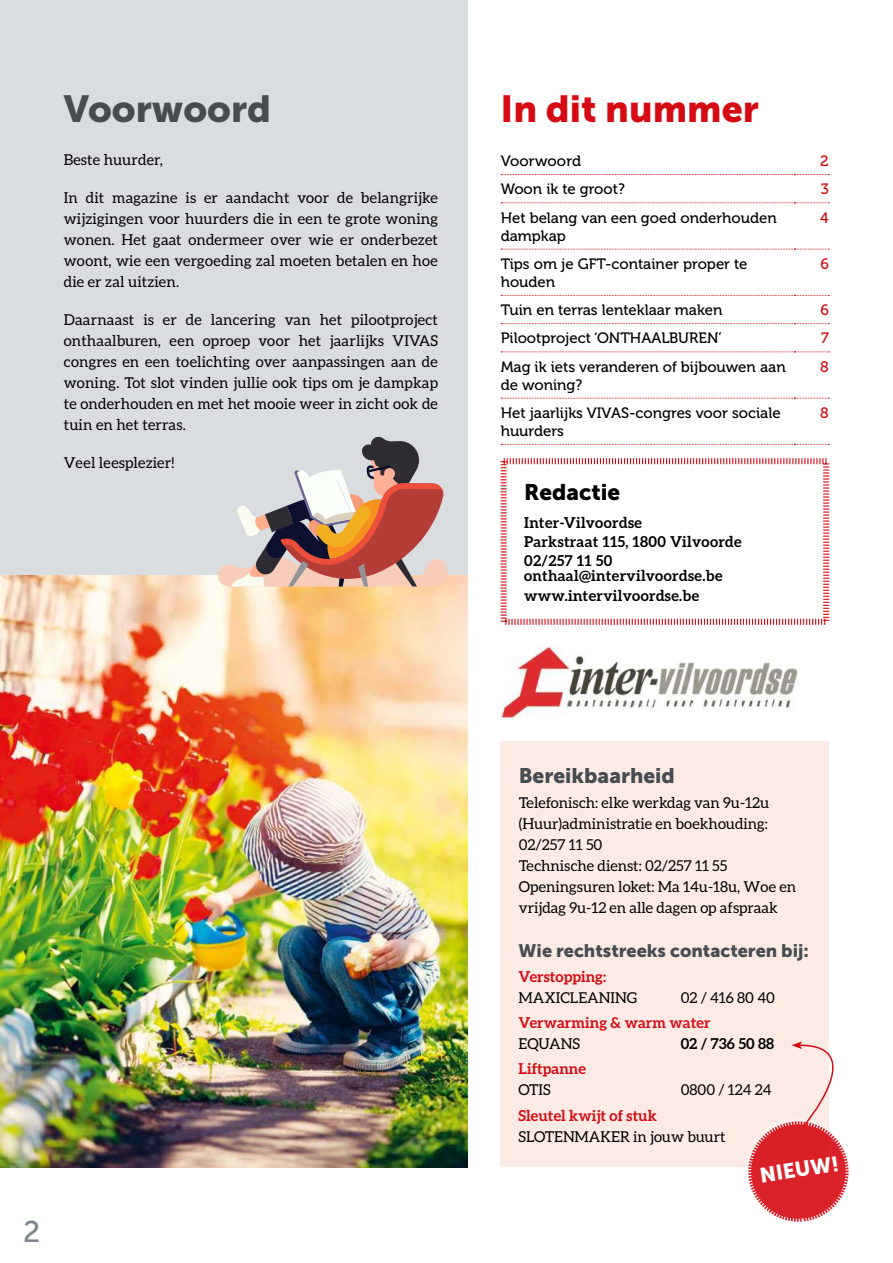
<style>
.page{position:relative;width:893px;height:1263px;background:#fff}
.page>*{position:absolute;margin:0;border:0;box-sizing:border-box;transform-origin:0 0}
.t1{font:37.5px "Museo Sans 900";color:#d60a12}
.t2{font:37.5px "Museo Sans 900";color:#474c51}
.t3{font:30px "Museo Sans 500";color:#7f858b}
.t4{font:22.5px "Museo Sans 900";color:#000}
.t5{font:21px "Museo Sans 900";color:#474c51}
.t6{font:21px "Museo Sans 900";color:#fff}
.t7{font:18px "Museo Sans 900";color:#474c51}
.t8{font:15px/21px "Aleo";color:#000;text-align:justify}
.t9{font:15px/18px "Museo 500";color:#000}
.t10{font:700 15px/19.2px "Aleo";letter-spacing:.02em;color:#000}
.t11{font:700 15px "Aleo";color:#d60a12}
.t12{font:15px "Museo 500";color:#d60a12}
</style>
<div class="page">
<img style="left:0;top:574px;width:468px;height:593px">
<div style="left:0;top:0;width:468px;height:574px;background:#dadde0"></div>
<svg style="left:500px;top:458px;width:330px;height:167px"></svg>
<img style="left:501px;top:647px;width:297px;height:72px">
<div style="left:501px;top:742px;width:328px;height:425px;background:#fcebe4"></div>
<svg style="left:216px;top:436px;width:232px;height:161px"></svg>
<svg style="left:746px;top:1041px;width:103px;height:181px"></svg>
<svg style="left:501px;top:174px;width:328px;height:1px"></svg>
<svg style="left:501px;top:202px;width:328px;height:1px"></svg>
<svg style="left:501px;top:249px;width:328px;height:1px"></svg>
<svg style="left:501px;top:295px;width:328px;height:1px"></svg>
<svg style="left:501px;top:323px;width:328px;height:1px"></svg>
<svg style="left:501px;top:351px;width:328px;height:1px"></svg>
<svg style="left:501px;top:398px;width:328px;height:1px"></svg>
<svg style="left:501px;top:444px;width:328px;height:1px"></svg>
<h1 class="t2" style="left:64px;top:94px;width:209px">Voorwoord</h1>
<h1 class="t1" style="left:501px;top:94px;width:260px">In dit nummer</h1>
<p class="t8" style="left:64px;top:150px;width:101px">Beste huurder,</p>
<p class="t8" style="left:64px;top:188px;width:376px">In dit magazine is er aandacht voor de belangrijke wijzigingen voor huurders die in een te grote woning wonen. Het gaat ondermeer over wie er onderbezet woont, wie een vergoeding zal moeten betalen en hoe die er zal uitzien.</p>
<p class="t8" style="left:64px;top:310px;width:376px">Daarnaast is er de lancering van het pilootproject onthaalburen, een oproep voor het jaarlijks VIVAS congres en een toelichting over aanpassingen aan de woning. Tot slot vinden jullie ook tips om je dampkap te onderhouden en met het mooie weer in zicht ook de tuin en het terras.</p>
<p class="t8" style="left:64px;top:453px;width:112px">Veel leesplezier!</p>
<h3 class="t4" style="left:524px;top:484px;width:98px">Redactie</h3>
<p class="t10" style="left:524px;top:514px;width:219px">Inter-Vilvoordse<br>Parkstraat 115, 1800 Vilvoorde<br>02/257 11 50</p>
<p class="t10" style="left:524px;top:567px;width:200px">onthaal@intervilvoordse.be www.intervilvoordse.be</p>
<p class="t9" style="left:501px;top:153px;width:82px">Voorwoord</p>
<p class="t12" style="left:820px;top:155px;width:10px">2</p>
<p class="t9" style="left:501px;top:181px;width:126px">Woon ik te groot?</p>
<p class="t12" style="left:821px;top:184px;width:10px">3</p>
<p class="t9" style="left:501px;top:210px;width:278px">Het belang van een goed onderhouden dampkap</p>
<p class="t12" style="left:820px;top:212px;width:10px">4</p>
<p class="t9" style="left:501px;top:256px;width:248px">Tips om je GFT-container proper te houden</p>
<p class="t12" style="left:820px;top:258px;width:10px">6</p>
<p class="t9" style="left:501px;top:302px;width:223px">Tuin en terras lenteklaar maken</p>
<p class="t12" style="left:820px;top:304px;width:10px">6</p>
<p class="t9" style="left:501px;top:331px;width:223px">Pilootproject ‘ONTHAALBUREN’</p>
<p class="t12" style="left:821px;top:333px;width:9px">7</p>
<p class="t9" style="left:501px;top:359px;width:287px">Mag ik iets veranderen of bijbouwen aan de woning?</p>
<p class="t12" style="left:820px;top:361px;width:10px">8</p>
<p class="t9" style="left:501px;top:405px;width:281px">Het jaarlijks VIVAS-congres voor sociale huurders</p>
<p class="t12" style="left:820px;top:407px;width:10px">8</p>
<h2 class="t3" style="left:23px;top:1214px;width:19px">2</h2>
<h3 class="t5" style="left:519px;top:767px;width:158px">Bereikbaarheid</h3>
<p class="t8" style="left:519px;top:793px;width:279px;text-align:left">Telefonisch: elke werkdag van 9u-12u (Huur)administratie en boekhouding:<br>02/257 11 50<br>Technische dienst: 02/257 11 55<br>Openingsuren loket: Ma 14u-18u, Woe en vrijdag 9u-12 en alle dagen op afspraak</p>
<p class="t7" style="left:519px;top:943px;width:292px">Wie rechtstreeks contacteren bij:</p>
<p class="t11" style="left:519px;top:971px;width:89px">Verstopping:</p>
<p class="t8" style="left:519px;top:988px;width:120px">MAXICLEANING</p>
<p class="t8" style="left:681px;top:988px;width:96px">02 / 416 80 40</p>
<p class="t11" style="left:519px;top:1017px;width:193px">Verwarming &amp; warm water</p>
<p class="t8" style="left:519px;top:1034px;width:63px">EQUANS</p>
<p class="t10" style="left:681px;top:1035px;width:95px">02 / 736 50 88</p>
<p class="t11" style="left:519px;top:1063px;width:69px">Liftpanne</p>
<p class="t8" style="left:519px;top:1080px;width:34px">OTIS</p>
<p class="t8" style="left:681px;top:1080px;width:92px">0800 / 124 24</p>
<p class="t11" style="left:519px;top:1109px;width:140px">Sleutel kwijt of stuk</p>
<p class="t8" style="left:519px;top:1127px;width:208px">SLOTENMAKER in jouw buurt</p>
<h3 class="t6" style="left:759px;top:1168px;width:82px;rotate:-9deg">NIEUW!</h3>
</div>
